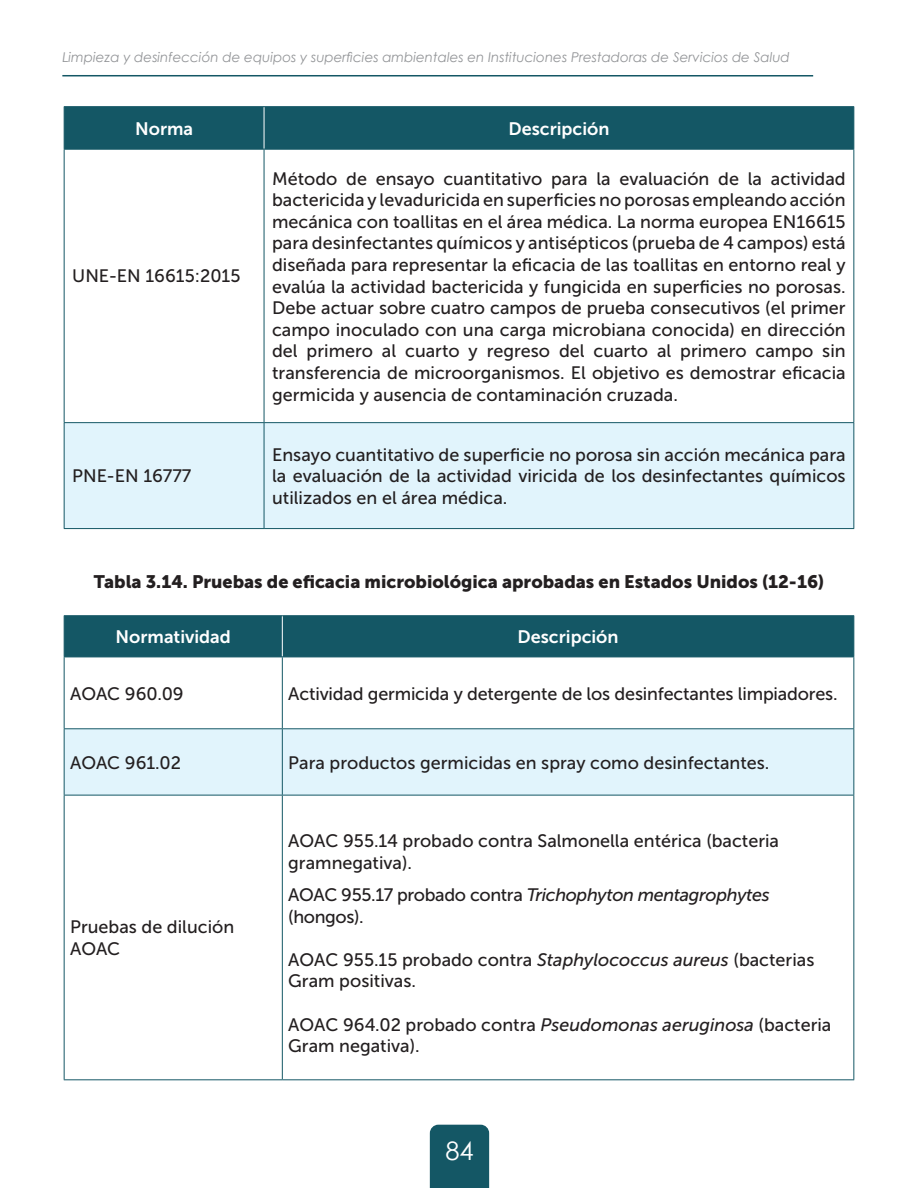
<style>
.page{position:relative;width:918px;height:1188px;background:#fff}
.page>*{position:absolute;margin:0;border:0;box-sizing:border-box;transform-origin:0 0}
.t1{font:25.5px "Century Gothic";color:#fff}
.t2{font:18px/21.6px "Museo Sans 500";color:#231f20}
.t3{font:18px "Museo Sans 900";color:#231f20}
.t4{font:18px "Museo Sans 700";color:#fff}
.t5{font:italic 13.5px "Century Gothic";color:#939598}
.s1{font-style:italic}
</style>
<div class="page">
<div style="left:430px;top:1125px;width:59px;height:63px;background:#145765"></div>
<hr style="left:62px;top:75px;width:751px;height:2px;background:#145765">
<div style="left:65px;top:107px;width:788px;height:42px;background:#145765"></div>
<div style="left:65px;top:423px;width:788px;height:105px;background:#e1f4fc"></div>
<hr style="left:264px;top:107px;width:1px;height:42px;background:#fff">
<hr style="left:64px;top:107px;width:1px;height:42px;background:#145765">
<hr style="left:853px;top:107px;width:1px;height:42px;background:#145765">
<hr style="left:64px;top:149px;width:200px;height:1px;background:#145765">
<hr style="left:64px;top:150px;width:1px;height:272px;background:#145765">
<hr style="left:264px;top:149px;width:590px;height:1px;background:#145765">
<hr style="left:264px;top:150px;width:1px;height:272px;background:#145765">
<hr style="left:853px;top:150px;width:1px;height:272px;background:#145765">
<hr style="left:64px;top:422px;width:200px;height:1px;background:#145765">
<hr style="left:64px;top:423px;width:1px;height:105px;background:#145765">
<hr style="left:264px;top:422px;width:590px;height:1px;background:#145765">
<hr style="left:264px;top:423px;width:1px;height:105px;background:#145765">
<hr style="left:853px;top:423px;width:1px;height:105px;background:#145765">
<hr style="left:64px;top:528px;width:200px;height:1px;background:#145765">
<hr style="left:264px;top:528px;width:590px;height:1px;background:#145765">
<hr style="left:64px;top:106px;width:200px;height:1px;background:#145765">
<hr style="left:264px;top:106px;width:590px;height:1px;background:#145765">
<div style="left:65px;top:616px;width:788px;height:41px;background:#145765"></div>
<div style="left:65px;top:729px;width:788px;height:66px;background:#e1f4fc"></div>
<hr style="left:282px;top:616px;width:1px;height:41px;background:#fff">
<hr style="left:64px;top:657px;width:218px;height:1px;background:#145765">
<hr style="left:282px;top:657px;width:572px;height:1px;background:#145765">
<hr style="left:282px;top:657px;width:1px;height:71px;background:#145765">
<hr style="left:64px;top:728px;width:218px;height:1px;background:#145765">
<hr style="left:282px;top:728px;width:572px;height:1px;background:#145765">
<hr style="left:282px;top:729px;width:1px;height:66px;background:#145765">
<hr style="left:64px;top:795px;width:218px;height:1px;background:#145765">
<hr style="left:282px;top:795px;width:572px;height:1px;background:#145765">
<hr style="left:282px;top:795px;width:1px;height:284px;background:#145765">
<hr style="left:64px;top:1079px;width:218px;height:1px;background:#145765">
<hr style="left:282px;top:1079px;width:572px;height:1px;background:#145765">
<hr style="left:64px;top:615px;width:218px;height:1px;background:#145765">
<hr style="left:64px;top:616px;width:1px;height:41px;background:#145765">
<hr style="left:282px;top:615px;width:572px;height:1px;background:#145765">
<hr style="left:853px;top:616px;width:1px;height:41px;background:#145765">
<hr style="left:64px;top:657px;width:1px;height:71px;background:#145765">
<hr style="left:853px;top:657px;width:1px;height:71px;background:#145765">
<hr style="left:64px;top:729px;width:1px;height:66px;background:#145765">
<hr style="left:853px;top:729px;width:1px;height:66px;background:#145765">
<hr style="left:64px;top:795px;width:1px;height:284px;background:#145765">
<hr style="left:853px;top:795px;width:1px;height:284px;background:#145765">
<p class="t5" style="left:62px;top:48px;width:729px">Limpieza y desinfección de equipos y superficies ambientales en Instituciones Prestadoras de Servicios de Salud</p>
<p class="t4" style="left:135px;top:118px;width:60px">Norma</p>
<p class="t4" style="left:508px;top:118px;width:102px">Descripción</p>
<p class="t2" style="left:72px;top:265px;width:170px">UNE-EN 16615:2015</p>
<p class="t2" style="left:72px;top:465px;width:121px">PNE-EN 16777</p>
<p class="t2" style="left:272px;top:168px;width:575px;text-align:justify">Método de ensayo cuantitativo para la evaluación de la actividad bactericida y levaduricida en superficies no porosas empleando acción mecánica con toallitas en el área médica. La norma europea EN16615 para desinfectantes químicos y antisépticos (prueba de 4 campos) está diseñada para representar la eficacia de las toallitas en entorno real y evalúa la actividad bactericida y fungicida en superficies no porosas.<br>Debe actuar sobre cuatro campos de prueba consecutivos (el primer campo inoculado con una carga microbiana conocida) en dirección del primero al cuarto y regreso del cuarto al primero campo sin transferencia de microorganismos. El objetivo es demostrar eficacia germicida y ausencia de contaminación cruzada.</p>
<p class="t2" style="left:272px;top:444px;width:575px;text-align:justify">Ensayo cuantitativo de superficie no porosa sin acción mecánica para la evaluación de la actividad viricida de los desinfectantes químicos utilizados en el área médica.</p>
<p class="t3" style="left:94px;top:571px;width:732px">Tabla 3.14. Pruebas de eficacia microbiológica aprobadas en Estados Unidos (12-16)</p>
<p class="t4" style="left:116px;top:627px;width:117px">Normatividad</p>
<p class="t4" style="left:518px;top:627px;width:102px">Descripción</p>
<p class="t2" style="left:70px;top:683px;width:115px">AOAC 960.09</p>
<p class="t2" style="left:288px;top:683px;width:551px">Actividad germicida y detergente de los desinfectantes limpiadores.</p>
<p class="t2" style="left:70px;top:752px;width:112px">AOAC 961.02</p>
<p class="t2" style="left:288px;top:752px;width:483px">Para productos germicidas en spray como desinfectantes.</p>
<p class="t2" style="left:70px;top:916px;width:166px">Pruebas de dilución<br>AOAC</p>
<p class="t2" style="left:288px;top:830px;width:492px">AOAC 955.14 probado contra Salmonella entérica (bacteria gramnegativa).</p>
<p class="t2" style="left:288px;top:884px;width:483px">AOAC 955.17 probado contra <span class="s1">Trichophyton mentagrophytes </span>(hongos).</p>
<p class="t2" style="left:288px;top:949px;width:528px">AOAC 955.15 probado contra <span class="s1">Staphylococcus aureus</span> (bacterias<br>Gram positivas.</p>
<p class="t2" style="left:288px;top:1014px;width:545px">AOAC 964.02 probado contra <span class="s1">Pseudomonas aeruginosa</span> (bacteria<br>Gram negativa).</p>
<h1 class="t1" style="left:445px;top:1133px;width:30px">84</h1>
</div>
